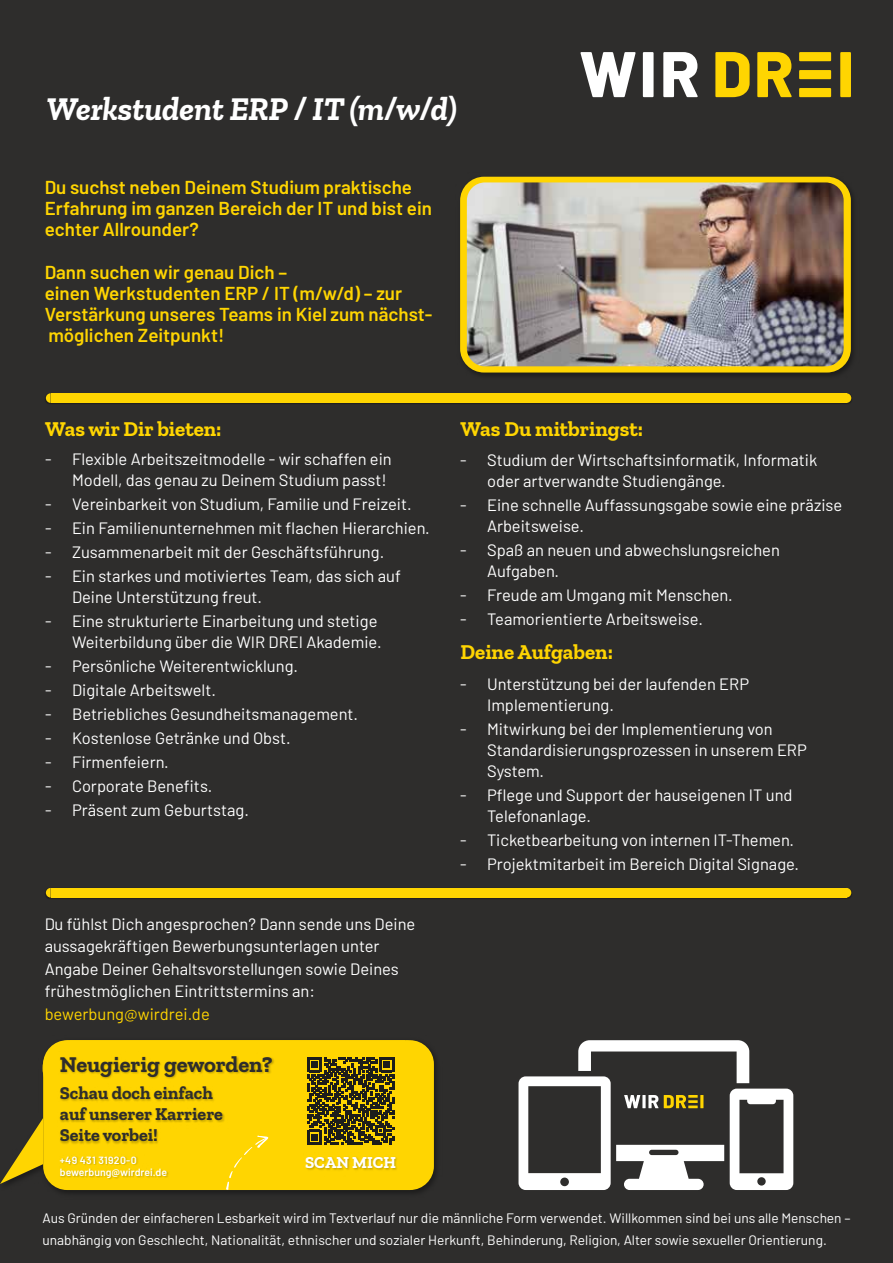
<style>
.page{position:relative;width:893px;height:1263px;background:#2e2d2c}
.page>*{position:absolute;margin:0;border:0;box-sizing:border-box;transform-origin:0 0}
.t1{font:italic 700 33px "Zilla Slab";color:#fff}
.t2{font:700 22.35px "Zilla Slab";color:#2e2d2c}
.t3{font:700 21px "Zilla Slab";color:#ffd501}
.t4{font:600 18.75px/21.1px "Barlow";color:#ffd501}
.t5{font:700 18px/21px "Zilla Slab";color:#2e2d2c}
.t6{font:700 16.65px "Zilla Slab";color:#fff}
.t7{font:16.5px/21px "Barlow";color:#fff}
.t8{font:16.5px "Barlow";color:#ffd501}
.t9{font:13.65px/22.5px "Barlow";color:#fff}
.t10{font:600 10.5px "Barlow";color:#fff}
.t11{font:600 10.5px "Barlow";letter-spacing:.025em;color:#fff}
</style>
<div class="page">
<svg style="left:580px;top:52px;width:56px;height:45px"></svg>
<svg style="left:663px;top:52px;width:35px;height:45px"></svg>
<svg style="left:643px;top:52px;width:11px;height:45px"></svg>
<svg style="left:757px;top:52px;width:35px;height:45px"></svg>
<svg style="left:840px;top:52px;width:11px;height:45px"></svg>
<svg style="left:799px;top:70px;width:32px;height:9px"></svg>
<svg style="left:799px;top:52px;width:32px;height:9px"></svg>
<svg style="left:799px;top:88px;width:32px;height:9px"></svg>
<svg style="left:715px;top:52px;width:35px;height:45px"></svg>
<img style="left:460px;top:176px;width:393px;height:199px">
<div style="left:460px;top:177px;width:391px;height:195px;background:#ffd501;border-radius:24px"></div>
<img style="left:467px;top:182px;width:377px;height:184px">
<img style="left:42px;top:1040px;width:394px;height:153px">
<div style="left:43px;top:1040px;width:391px;height:150px;background:#ffd501;border-radius:24px"></div>
<svg style="left:0;top:1118px;width:43px;height:66px"></svg>
<img style="left:306px;top:1157px;width:91px;height:13px">
<svg style="left:226px;top:1149px;width:25px;height:41px"></svg>
<img style="left:60px;top:1056px;width:214px;height:93px">
<img style="left:45px;top:397px;width:807px;height:7px">
<div style="left:51px;top:393px;width:795px;height:10px;background:#ffd501"></div>
<svg style="left:46px;top:393px;width:5px;height:10px"></svg>
<svg style="left:846px;top:393px;width:5px;height:10px"></svg>
<img style="left:45px;top:891px;width:807px;height:8px">
<div style="left:51px;top:888px;width:795px;height:9px;background:#ffd501"></div>
<svg style="left:46px;top:888px;width:5px;height:9px"></svg>
<svg style="left:846px;top:888px;width:5px;height:9px"></svg>
<img style="left:60px;top:1156px;width:109px;height:23px">
<svg style="left:307px;top:1057px;width:87px;height:87px"></svg>
<svg style="left:518px;top:1040px;width:275px;height:150px"></svg>
<h1 class="t1" style="left:47px;top:90px;width:412px">Werkstudent ERP / IT (m/w/d)</h1>
<p class="t4" style="left:45px;top:175px;width:389px">Du suchst neben Deinem Studium praktische<br>Erfahrung im ganzen Bereich der IT und bist ein echter Allrounder?</p>
<p class="t4" style="left:45px;top:260px;width:389px">Dann suchen wir genau Dich –<br>einen Werkstudenten ERP / IT (m/w/d) – zur Verstärkung unseres Teams in Kiel zum nächst&shy;möglichen Zeitpunkt!</p>
<p class="t3" style="left:45px;top:417px;width:178px">Was wir Dir bieten:</p>
<p class="t7" style="left:72px;top:448px;width:321px;text-indent:-27px">- Flexible Arbeitszeitmodelle - wir schaffen ein<br>Modell, das genau zu Deinem Studium passt!</p>
<p class="t7" style="left:45px;top:493px;width:368px">- Vereinbarkeit von Studium, Familie und Freizeit.</p>
<p class="t7" style="left:45px;top:517px;width:386px">- Ein Familienunternehmen mit flachen Hierarchien.</p>
<p class="t7" style="left:45px;top:541px;width:341px">- Zusammenarbeit mit der Geschäftsführung.</p>
<p class="t7" style="left:72px;top:565px;width:330px;text-indent:-27px">- Ein starkes und motiviertes Team, das sich auf<br>Deine Unterstützung freut.</p>
<p class="t7" style="left:45px;top:610px;width:338px;text-align:right">- Eine strukturierte Einarbeitung und stetige<br>Weiterbildung über die WIR DREI Akademie.</p>
<p class="t7" style="left:45px;top:655px;width:255px">- Persönliche Weiterentwicklung.</p>
<p class="t7" style="left:45px;top:679px;width:172px">- Digitale Arbeitswelt.</p>
<p class="t7" style="left:45px;top:703px;width:315px">- Betriebliches Gesundheitsmanagement.</p>
<p class="t7" style="left:45px;top:727px;width:247px">- Kostenlose Getränke und Obst.</p>
<p class="t7" style="left:45px;top:751px;width:125px">- Firmenfeiern.</p>
<p class="t7" style="left:45px;top:775px;width:169px">- Corporate Benefits.</p>
<p class="t7" style="left:45px;top:799px;width:205px">- Präsent zum Geburtstag.</p>
<p class="t7" style="left:45px;top:911px;width:372px;line-height:22.5px">Du fühlst Dich angesprochen? Dann sende uns Deine aussagekräftigen Bewerbungsunterlagen unter Angabe Deiner Gehaltsvorstellungen sowie Deines frühestmöglichen Eintrittstermins an:</p>
<p class="t8" style="left:45px;top:1002px;width:167px">bewerbung@wirdrei.de</p>
<h2 class="t2" style="left:60px;top:1052px;width:214px">Neugierig geworden?</h2>
<p class="t5" style="left:60px;top:1082px;width:165px">Schau doch einfach auf unserer Karriere<br>Seite vorbei!</p>
<p class="t10" style="left:60px;top:1164px;width:109px">bewerbung@wirdrei.de</p>
<p class="t11" style="left:60px;top:1152px;width:78px">+49 431 31920-0</p>
<p class="t6" style="left:305px;top:1153px;width:93px">SCAN MICH</p>
<p class="t3" style="left:461px;top:417px;width:184px">Was Du mitbringst:</p>
<p class="t7" style="left:487px;top:449px;width:332px;text-indent:-27px">- Studium der Wirtschaftsinformatik, Informatik oder artverwandte Studiengänge.</p>
<p class="t7" style="left:487px;top:494px;width:357px;text-indent:-27px">- Eine schnelle Auffassungsgabe sowie eine präzise<br>Arbeitsweise.</p>
<p class="t7" style="left:487px;top:539px;width:294px;text-indent:-27px">- Spaß an neuen und abwechslungsreichen<br>Aufgaben.</p>
<p class="t7" style="left:460px;top:584px;width:274px">- Freude am Umgang mit Menschen.</p>
<p class="t7" style="left:460px;top:608px;width:244px">- Teamorientierte Arbeitsweise.</p>
<p class="t3" style="left:461px;top:639px;width:154px">Deine Aufgaben:</p>
<p class="t7" style="left:487px;top:672px;width:264px;text-indent:-27px">- Unterstützung bei der laufenden ERP<br>Implementierung.</p>
<p class="t7" style="left:487px;top:717px;width:321px;text-indent:-27px">- Mitwirkung bei der Implementierung von<br>Standardisierungsprozessen in unserem ERP<br>System.</p>
<p class="t7" style="left:487px;top:783px;width:307px;text-indent:-27px">- Pflege und Support der hauseigenen IT und<br>Telefonanlage.</p>
<p class="t7" style="left:460px;top:828px;width:336px">- Ticketbearbeitung von internen IT-Themen.</p>
<p class="t7" style="left:460px;top:852px;width:341px">- Projektmitarbeit im Bereich Digital Signage.</p>
<p class="t9" style="left:43px;top:1205px;width:809px">Aus Gründen der einfacheren Lesbarkeit wird im Textverlauf nur die männliche Form verwendet. Willkommen sind bei uns alle Menschen – unabhängig von Geschlecht, Nationalität, ethnischer und sozialer Herkunft, Behinderung, Religion, Alter sowie sexueller Orientierung.</p>
</div>
